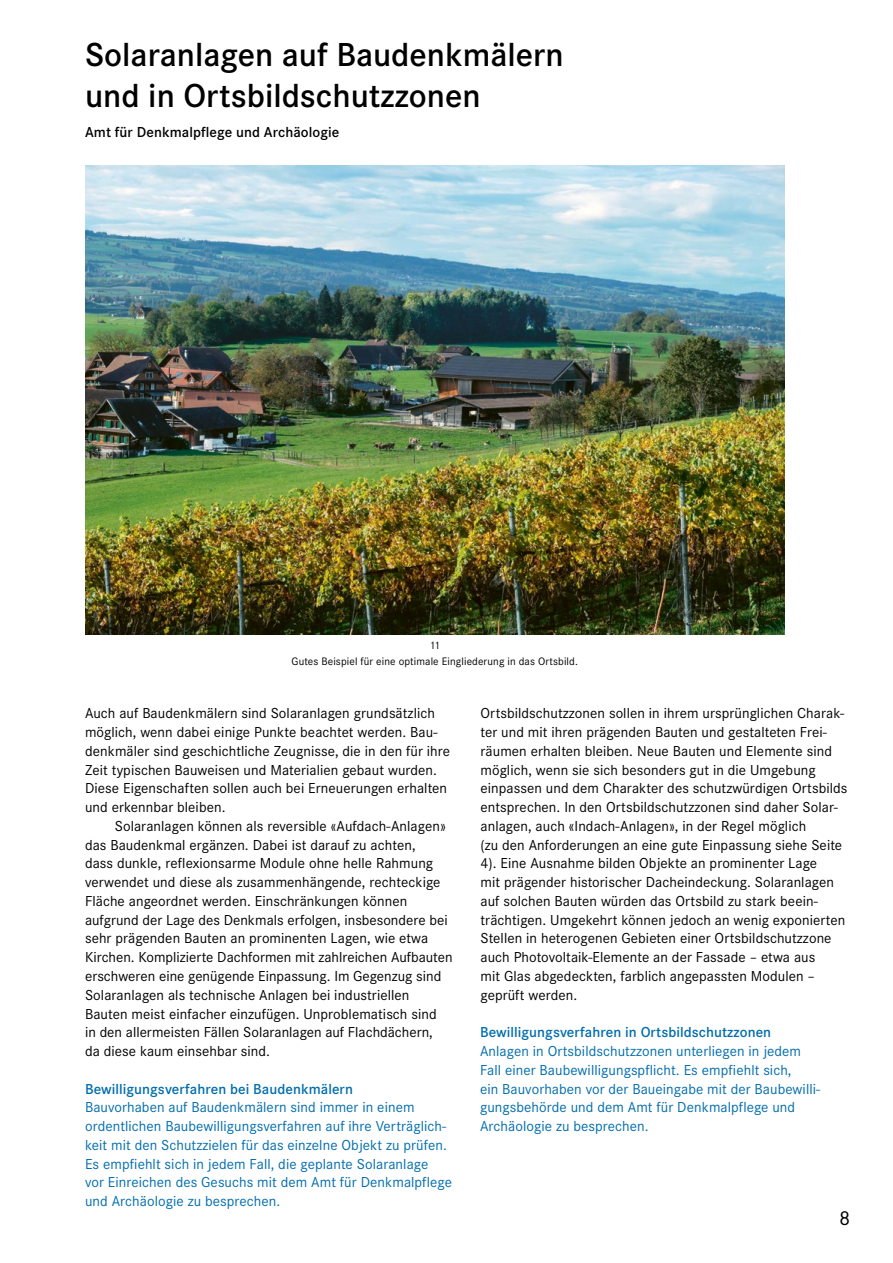
<style>
.page{position:relative;width:893px;height:1263px;background:#fff}
.page>*{position:absolute;margin:0;border:0;box-sizing:border-box;transform-origin:0 0}
.t1{font:600 34.5px/40.5px "Corporate S";color:#000}
.t2{font:21px "Corporate S";color:#000}
.t3{font:15px/18.8px "Corporate S";letter-spacing:.005em;color:#000}
.t4{font:15px/18.8px "Corporate S";letter-spacing:.005em;color:#006dad}
.t5{font:600 15px "Corporate S";letter-spacing:.005em;color:#006dad}
.t6{font:600 15px "Corporate S";letter-spacing:.005em;color:#000}
.t7{font:11.25px/16.2px "Corporate S";letter-spacing:.01em;color:#000;text-align:center}
</style>
<div class="page">
<img style="left:85px;top:165px;width:699px;height:469px">
<h1 class="t1" style="left:85px;top:35px;width:480px">Solaranlagen auf Baudenkmälern und in Ortsbildschutzzonen</h1>
<p class="t6" style="left:85px;top:124px;width:256px">Amt für Denkmalpflege und Archäologie</p>
<p class="t7" style="left:292px;top:637px;width:288px">11<br>Gutes Beispiel für eine optimale Eingliederung in das Ortsbild.</p>
<p class="t3" style="left:85px;top:704px;width:367px">Auch auf Baudenkmälern sind Solaranlagen grundsätzlich möglich, wenn dabei einige Punkte beachtet werden. Bau&shy;denkmäler sind geschichtliche Zeugnisse, die in den für ihre Zeit typischen Bauweisen und Materialien gebaut wurden.<br>Diese Eigenschaften sollen auch bei Erneuerungen erhalten und erkennbar bleiben.</p>
<p class="t3" style="left:85px;top:817px;width:369px;text-indent:30px">Solaranlagen können als reversible «Aufdach-Anlagen» das Baudenkmal ergänzen. Dabei ist darauf zu achten,<br>dass dunkle, reflexionsarme Module ohne helle Rahmung verwendet und diese als zusammenhängende, rechteckige Fläche angeordnet werden. Einschränkungen können aufgrund der Lage des Denkmals erfolgen, insbesondere bei sehr prägenden Bauten an prominenten Lagen, wie etwa Kirchen. Komplizierte Dachformen mit zahlreichen Aufbauten erschweren eine genügende Einpassung. Im Gegenzug sind Solaranlagen als technische Anlagen bei industriellen Bauten meist einfacher einzufügen. Unproblematisch sind<br>in den allermeisten Fällen Solaranlagen auf Flachdächern,<br>da diese kaum einsehbar sind.</p>
<p class="t5" style="left:85px;top:1080px;width:269px">Bewilligungsverfahren bei Baudenkmälern</p>
<p class="t4" style="left:85px;top:1098px;width:368px">Bauvorhaben auf Baudenkmälern sind immer in einem ordentlichen Baubewilligungsverfahren auf ihre Verträglich&shy;keit mit den Schutzzielen für das einzelne Objekt zu prüfen.<br>Es empfiehlt sich in jedem Fall, die geplante Solaranlage<br>vor Einreichen des Gesuchs mit dem Amt für Denkmalpflege und Archäologie zu besprechen.</p>
<p class="t3" style="left:480px;top:704px;width:368px">Ortsbildschutzzonen sollen in ihrem ursprünglichen Charak&shy;ter und mit ihren prägenden Bauten und gestalteten Frei&shy;räumen erhalten bleiben. Neue Bauten und Elemente sind möglich, wenn sie sich besonders gut in die Umgebung einpassen und dem Charakter des schutzwürdigen Ortsbilds entsprechen. In den Ortsbildschutzzonen sind daher Solar&shy;anlagen, auch «Indach-Anlagen», in der Regel möglich<br>(zu den Anforderungen an eine gute Einpassung siehe Seite 4). Eine Ausnahme bilden Objekte an prominenter Lage<br>mit prägender historischer Dacheindeckung. Solaranlagen auf solchen Bauten würden das Ortsbild zu stark beein&shy;trächtigen. Umgekehrt können jedoch an wenig exponierten Stellen in heterogenen Gebieten einer Ortsbildschutzzone auch Photovoltaik-Elemente an der Fassade – etwa aus<br>mit Glas abgedeckten, farblich angepassten Modulen – geprüft werden.</p>
<p class="t5" style="left:480px;top:1024px;width:293px">Bewilligungsverfahren in Ortsbildschutzzonen</p>
<p class="t4" style="left:480px;top:1042px;width:342px">Anlagen in Ortsbildschutzzonen unterliegen in jedem Fall einer Baubewilligungspflicht. Es empfiehlt sich,<br>ein Bauvorhaben vor der Baueingabe mit der Baubewilli&shy;gungsbehörde und dem Amt für Denkmalpflege und Archäologie zu besprechen.</p>
<h2 class="t2" style="left:839px;top:1206px;width:13px">8</h2>
</div>
